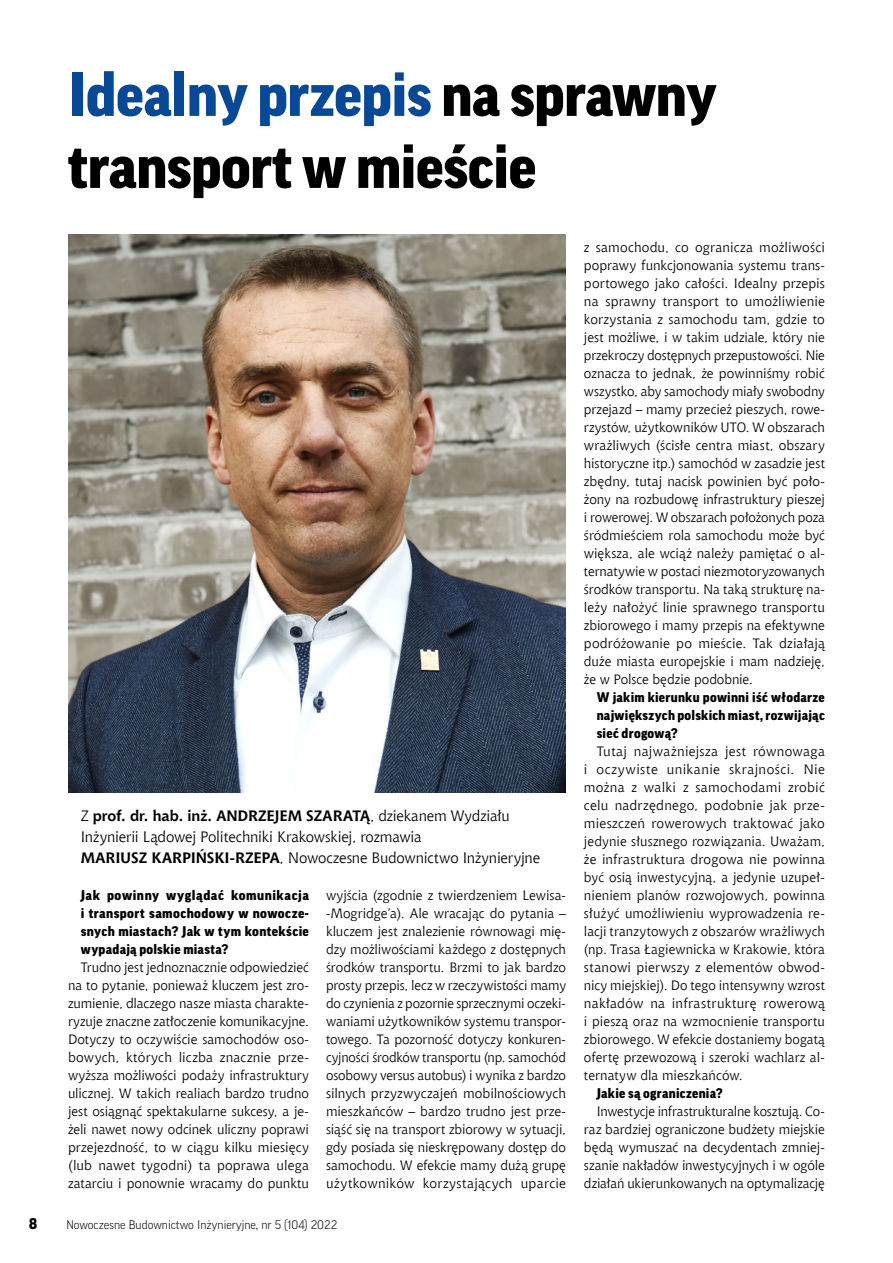
<style>
.page{position:relative;width:893px;height:1263px;background:#fff}
.page>*{position:absolute;margin:0;border:0;box-sizing:border-box;transform-origin:0 0}
.tytul{font:900 60px/72px "Good Pro";letter-spacing:-.01em;color:#000}
.autor{font:15px/21px "Chianti EU";letter-spacing:-.01em;color:#000}
.t1{font:900 15px "Good Pro";color:#000}
.text_podstawowy{font:13.5px/18px "Chianti EU";letter-spacing:.005em;color:#000;text-align:justify}
.pytania{font:900 13.5px/18px "Good Pro";letter-spacing:.02em;color:#000;text-align:justify}
.t2{font:300 12px "Good Pro";color:#000}
.s1{color:#094894}
.s2{font-weight:700}
</style>
<div class="page">
<img style="left:68px;top:234px;width:498px;height:558px">
<p class="tytul" style="left:68px;top:58px;width:650px"><span class="s1">Idealny przepis</span> na sprawny transport w mieście</p>
<p class="autor" style="left:81px;top:806px;width:461px">Z <span class="s2">prof. dr. hab. inż. ANDRZEJEM SZARATĄ</span>, dziekanem Wydziału<br>Inżynierii Lądowej Politechniki Krakowskiej, rozmawia<br><span class="s2">MARIUSZ KARPIŃSKI-RZEPA</span>, Nowoczesne Budownictwo Inżynieryjne</p>
<p class="pytania" style="left:81px;top:886px;width:230px">Jak powinny wyglądać komunikacja i transport samochodowy w nowocze&shy;snych miastach? Jak w tym kontekście wypadają polskie miasta?</p>
<p class="text_podstawowy" style="left:68px;top:958px;width:242px;text-indent:13px">Trudno jest jednoznacznie odpowiedzieć na to pytanie, ponieważ kluczem jest zro&shy;zumienie, dlaczego nasze miasta charakte&shy;ryzuje znaczne zatłoczenie komunikacyjne.<br>Dotyczy to oczywiście samochodów oso&shy;bowych, których liczba znacznie prze&shy;wyższa możliwości podaży infrastruktury ulicznej. W takich realiach bardzo trudno jest osiągnąć spektakularne sukcesy, a je&shy;żeli nawet nowy odcinek uliczny poprawi przejezdność, to w ciągu kilku miesięcy (lub nawet tygodni) ta poprawa ulega zatarciu i ponownie wracamy do punktu</p>
<p class="text_podstawowy" style="left:326px;top:886px;width:242px">wyjścia (zgodnie z twierdzeniem Lewisa--Mogridge’a). Ale wracając do pytania – kluczem jest znalezienie równowagi mię&shy;dzy możliwościami każdego z dostępnych środków transportu. Brzmi to jak bardzo prosty przepis, lecz w rzeczywistości mamy do czynienia z pozornie sprzecznymi oczeki&shy;waniami użytkowników systemu transpor&shy;towego. Ta pozorność dotyczy konkuren&shy;cyjności środków transportu (np. samochód osobowy versus autobus) i wynika z bardzo silnych przyzwyczajeń mobilnościowych mieszkańców – bardzo trudno jest prze&shy;siąść się na transport zbiorowy w sytuacji, gdy posiada się nieskrępowany dostęp do samochodu. W efekcie mamy dużą grupę użytkowników korzystających uparcie</p>
<p class="t1" style="left:29px;top:1215px;width:9px">8</p>
<p class="t2" style="left:66px;top:1218px;width:272px">Nowoczesne Budownictwo Inżynieryjne, nr 5 (104) 2022</p>
<p class="text_podstawowy" style="left:584px;top:238px;width:242px">z samochodu, co ogranicza możliwości poprawy funkcjonowania systemu trans&shy;portowego jako całości. Idealny przepis na sprawny transport to umożliwienie korzystania z samochodu tam, gdzie to jest możliwe, i w takim udziale, który nie przekroczy dostępnych przepustowości. Nie oznacza to jednak, że powinniśmy robić wszystko, aby samochody miały swobodny przejazd – mamy przecież pieszych, rowe&shy;rzystów, użytkowników UTO. W obszarach wrażliwych (ścisłe centra miast, obszary historyczne itp.) samochód w zasadzie jest zbędny, tutaj nacisk powinien być poło&shy;żony na rozbudowę infrastruktury pieszej i rowerowej. W obszarach położonych poza śródmieściem rola samochodu może być większa, ale wciąż należy pamiętać o al&shy;ternatywie w postaci niezmotoryzowanych środków transportu. Na taką strukturę na&shy;leży nałożyć linie sprawnego transportu zbiorowego i mamy przepis na efektywne podróżowanie po mieście. Tak działają duże miasta europejskie i mam nadzieję, że w Polsce będzie podobnie.</p>
<p class="pytania" style="left:597px;top:688px;width:230px">W jakim kierunku powinni iść włodarze największych polskich miast, rozwijając sieć drogową?</p>
<p class="text_podstawowy" style="left:584px;top:742px;width:242px;text-indent:13px">Tutaj najważniejsza jest równowaga i oczywiste unikanie skrajności. Nie można z walki z samochodami zrobić celu nadrzędnego, podobnie jak prze&shy;mieszczeń rowerowych traktować jako jedynie słusznego rozwiązania. Uważam, że infrastruktura drogowa nie powinna być osią inwestycyjną, a jedynie uzupeł&shy;nieniem planów rozwojowych, powinna służyć umożliwieniu wyprowadzenia re&shy;lacji tranzytowych z obszarów wrażliwych (np. Trasa Łagiewnicka w Krakowie, która stanowi pierwszy z elementów obwod&shy;nicy miejskiej). Do tego intensywny wzrost nakładów na infrastrukturę rowerową i pieszą oraz na wzmocnienie transportu zbiorowego. W efekcie dostaniemy bogatą ofertę przewozową i szeroki wachlarz al&shy;ternatyw dla mieszkańców.</p>
<p class="pytania" style="left:597px;top:1084px;width:127px">Jakie są ograniczenia?</p>
<p class="text_podstawowy" style="left:584px;top:1102px;width:242px;text-indent:13px">Inwestycje infrastrukturalne kosztują. Co&shy;raz bardziej ograniczone budżety miejskie będą wymuszać na decydentach zmniej&shy;szanie nakładów inwestycyjnych i w ogóle działań ukierunkowanych na optymalizację</p>
</div>
